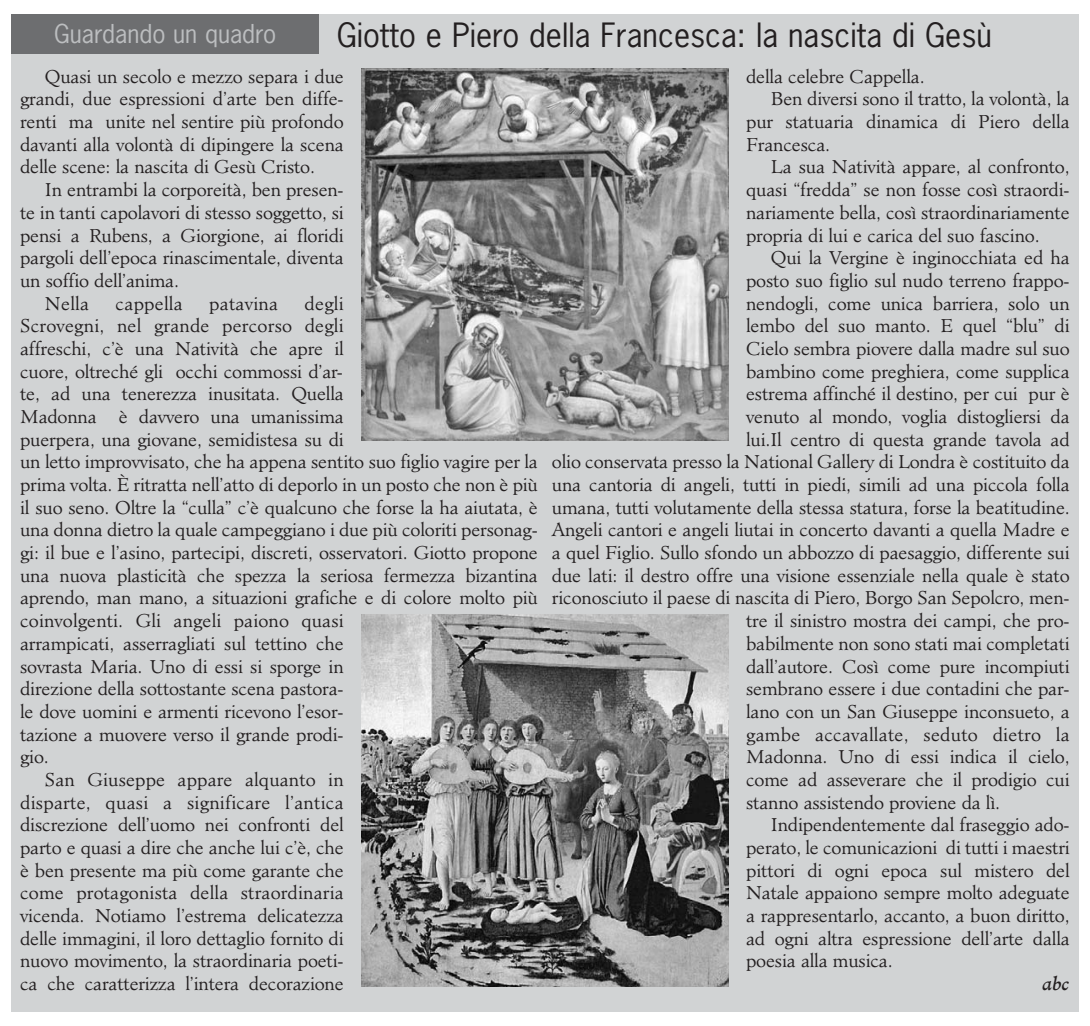
<style>
.page{position:relative;width:1090px;height:1026px;background:#fff}
.page>*{position:absolute;margin:0;border:0;box-sizing:border-box;transform-origin:0 0}
.t1{font:31.5px "News Gothic";color:#231f20}
.t2{font:24.5px "News Gothic";color:#bcbec0}
.t3{font:300 18.03px/22.8px "Minister";letter-spacing:-.01em;color:#231f20;text-align:justify}
.t4{font:300 18.03px "Minister";letter-spacing:.01em;color:#231f20}
.t5{font:italic 18.03px "Minister";color:#231f20}
</style>
<div class="page">
<div style="left:11px;top:14px;width:1067px;height:997px;background:#d1d3d4"></div>
<img style="left:361px;top:614px;width:367px;height:372px">
<img style="left:361px;top:68px;width:367px;height:372px">
<div style="left:11px;top:14px;width:308px;height:39px;background:#6d6e70"></div>
<h2 class="t2" style="left:54px;top:24px;width:223px">Guardando un quadro</h2>
<h1 class="t1" style="left:336px;top:22px;width:656px">Giotto e Piero della Francesca: la nascita di Gesù</h1>
<p class="t3" style="left:20px;top:66px;width:325px;text-indent:25px">Quasi un secolo e mezzo separa i due grandi, due espressioni d’arte ben diffe&shy;renti ma unite nel sentire più profondo davanti alla volontà di dipingere la scena delle scene: la nascita di Gesù Cristo.</p>
<p class="t3" style="left:45px;top:180px;width:300px">In entrambi la corporeità, ben presen-</p>
<p class="t3" style="left:20px;top:202px;width:325px">te in tanti capolavori di stesso soggetto, si</p>
<p class="t3" style="left:20px;top:225px;width:325px">pensi a Rubens, a Giorgione, ai floridi</p>
<p class="t3" style="left:20px;top:248px;width:325px">pargoli dell’epoca rinascimentale, diventa</p>
<p class="t3" style="left:20px;top:270px;width:160px">un soffio dell’anima.</p>
<p class="t3" style="left:45px;top:293px;width:46px">Nella</p>
<p class="t4" style="left:116px;top:295px;width:69px">cappella</p>
<p class="t4" style="left:209px;top:295px;width:70px">patavina</p>
<p class="t3" style="left:304px;top:293px;width:41px">degli</p>
<p class="t4" style="left:20px;top:318px;width:325px">Scrovegni, nel grande percorso degli</p>
<p class="t3" style="left:20px;top:338px;width:325px">affreschi, c’è una Natività che apre il</p>
<p class="t3" style="left:20px;top:361px;width:324px">cuore, oltreché gli occhi commossi d’ar-</p>
<p class="t3" style="left:20px;top:384px;width:325px">te, ad una tenerezza inusitata. Quella</p>
<p class="t3" style="left:20px;top:406px;width:325px">Madonna è davvero una umanissima</p>
<p class="t3" style="left:20px;top:429px;width:325px">puerpera, una giovane, semidistesa su di</p>
<p class="t3" style="left:20px;top:452px;width:519px">un letto improvvisato, che ha appena sentito suo figlio vagire per la</p>
<p class="t3" style="left:20px;top:475px;width:519px">prima volta. È ritratta nell’atto di deporlo in un posto che non è più</p>
<p class="t3" style="left:20px;top:497px;width:519px">il suo seno. Oltre la “culla” c’è qualcuno che forse la ha aiutata, è</p>
<p class="t3" style="left:20px;top:520px;width:519px">una donna dietro la quale campeggiano i due più coloriti personag-</p>
<p class="t3" style="left:20px;top:543px;width:519px">gi: il bue e l’asino, partecipi, discreti, osservatori. Giotto propone</p>
<p class="t3" style="left:20px;top:565px;width:519px">una nuova plasticità che spezza la seriosa fermezza bizantina</p>
<p class="t3" style="left:20px;top:588px;width:519px">aprendo, man mano, a situazioni grafiche e di colore molto più</p>
<p class="t3" style="left:20px;top:611px;width:325px">coinvolgenti. Gli angeli paiono quasi</p>
<p class="t3" style="left:20px;top:633px;width:325px">arrampicati, asserragliati sul tettino che</p>
<p class="t3" style="left:20px;top:656px;width:325px">sovrasta Maria. Uno di essi si sporge in</p>
<p class="t3" style="left:20px;top:679px;width:325px">direzione della sottostante scena pastora-</p>
<p class="t3" style="left:20px;top:701px;width:325px">le dove uomini e armenti ricevono l’esor-</p>
<p class="t3" style="left:20px;top:724px;width:325px">tazione a muovere verso il grande prodi-</p>
<p class="t3" style="left:20px;top:747px;width:30px">gio.</p>
<p class="t3" style="left:45px;top:769px;width:300px">San Giuseppe appare alquanto in</p>
<p class="t4" style="left:20px;top:794px;width:325px">disparte, quasi a significare l’antica</p>
<p class="t3" style="left:20px;top:815px;width:325px">discrezione dell’uomo nei confronti del</p>
<p class="t3" style="left:20px;top:837px;width:325px">parto e quasi a dire che anche lui c’è, che</p>
<p class="t3" style="left:20px;top:860px;width:325px">è ben presente ma più come garante che</p>
<p class="t3" style="left:20px;top:883px;width:325px">come protagonista della straordinaria</p>
<p class="t3" style="left:20px;top:905px;width:325px">vicenda. Notiamo l’estrema delicatezza</p>
<p class="t3" style="left:20px;top:928px;width:325px">delle immagini, il loro dettaglio fornito di</p>
<p class="t3" style="left:20px;top:951px;width:325px">nuovo movimento, la straordinaria poeti-</p>
<p class="t3" style="left:20px;top:973px;width:325px">ca che caratterizza l’intera decorazione</p>
<p class="t3" style="left:746px;top:66px;width:180px">della celebre Cappella.</p>
<p class="t3" style="left:771px;top:89px;width:300px">Ben diversi sono il tratto, la volontà, la</p>
<p class="t3" style="left:746px;top:112px;width:325px">pur statuaria dinamica di Piero della</p>
<p class="t3" style="left:746px;top:134px;width:85px">Francesca.</p>
<p class="t3" style="left:771px;top:157px;width:300px">La sua Natività appare, al confronto,</p>
<p class="t3" style="left:746px;top:180px;width:325px">quasi “fredda” se non fosse così straordi-</p>
<p class="t3" style="left:746px;top:202px;width:325px">nariamente bella, così straordinariamente</p>
<p class="t3" style="left:746px;top:225px;width:295px">propria di lui e carica del suo fascino.</p>
<p class="t3" style="left:771px;top:248px;width:300px">Qui la Vergine è inginocchiata ed ha</p>
<p class="t3" style="left:746px;top:270px;width:325px">posto suo figlio sul nudo terreno frappo-</p>
<p class="t3" style="left:746px;top:293px;width:325px">nendogli, come unica barriera, solo un</p>
<p class="t3" style="left:746px;top:316px;width:325px">lembo del suo manto. E quel “blu” di</p>
<p class="t3" style="left:746px;top:338px;width:325px">Cielo sembra piovere dalla madre sul suo</p>
<p class="t3" style="left:746px;top:361px;width:325px">bambino come preghiera, come supplica</p>
<p class="t3" style="left:746px;top:384px;width:325px">estrema affinché il destino, per cui pur è</p>
<p class="t3" style="left:746px;top:406px;width:325px">venuto al mondo, voglia distogliersi da</p>
<p class="t3" style="left:746px;top:429px;width:325px">lui.Il centro di questa grande tavola ad</p>
<p class="t3" style="left:552px;top:452px;width:519px">olio conservata presso la National Gallery di Londra è costituito da</p>
<p class="t3" style="left:552px;top:475px;width:519px">una cantoria di angeli, tutti in piedi, simili ad una piccola folla</p>
<p class="t3" style="left:552px;top:497px;width:519px">umana, tutti volutamente della stessa statura, forse la beatitudine.</p>
<p class="t3" style="left:552px;top:520px;width:519px">Angeli cantori e angeli liutai in concerto davanti a quella Madre e</p>
<p class="t3" style="left:552px;top:543px;width:519px">a quel Figlio. Sullo sfondo un abbozzo di paesaggio, differente sui</p>
<p class="t3" style="left:552px;top:565px;width:519px">due lati: il destro offre una visione essenziale nella quale è stato</p>
<p class="t3" style="left:552px;top:588px;width:519px">riconosciuto il paese di nascita di Piero, Borgo San Sepolcro, men-</p>
<p class="t3" style="left:746px;top:611px;width:325px">tre il sinistro mostra dei campi, che pro-</p>
<p class="t3" style="left:746px;top:633px;width:325px">babilmente non sono stati mai completati</p>
<p class="t3" style="left:746px;top:656px;width:325px">dall’autore. Così come pure incompiuti</p>
<p class="t3" style="left:746px;top:679px;width:325px">sembrano essere i due contadini che par-</p>
<p class="t3" style="left:746px;top:701px;width:325px">lano con un San Giuseppe inconsueto, a</p>
<p class="t4" style="left:746px;top:726px;width:325px">gambe accavallate, seduto dietro la</p>
<p class="t3" style="left:746px;top:747px;width:325px">Madonna. Uno di essi indica il cielo,</p>
<p class="t3" style="left:746px;top:769px;width:325px">come ad asseverare che il prodigio cui</p>
<p class="t3" style="left:746px;top:792px;width:255px">stanno assistendo proviene da lì.</p>
<p class="t3" style="left:771px;top:815px;width:300px">Indipendentemente dal fraseggio ado-</p>
<p class="t3" style="left:746px;top:837px;width:325px">perato, le comunicazioni di tutti i maestri</p>
<p class="t3" style="left:746px;top:860px;width:325px">pittori di ogni epoca sul mistero del</p>
<p class="t3" style="left:746px;top:883px;width:325px">Natale appaiono sempre molto adeguate</p>
<p class="t3" style="left:746px;top:905px;width:325px">a rappresentarlo, accanto, a buon diritto,</p>
<p class="t3" style="left:746px;top:928px;width:325px">ad ogni altra espressione dell’arte dalla</p>
<p class="t3" style="left:746px;top:951px;width:148px">poesia alla musica.</p>
<p class="t5" style="left:1042px;top:976px;width:29px">abc</p>
</div>
